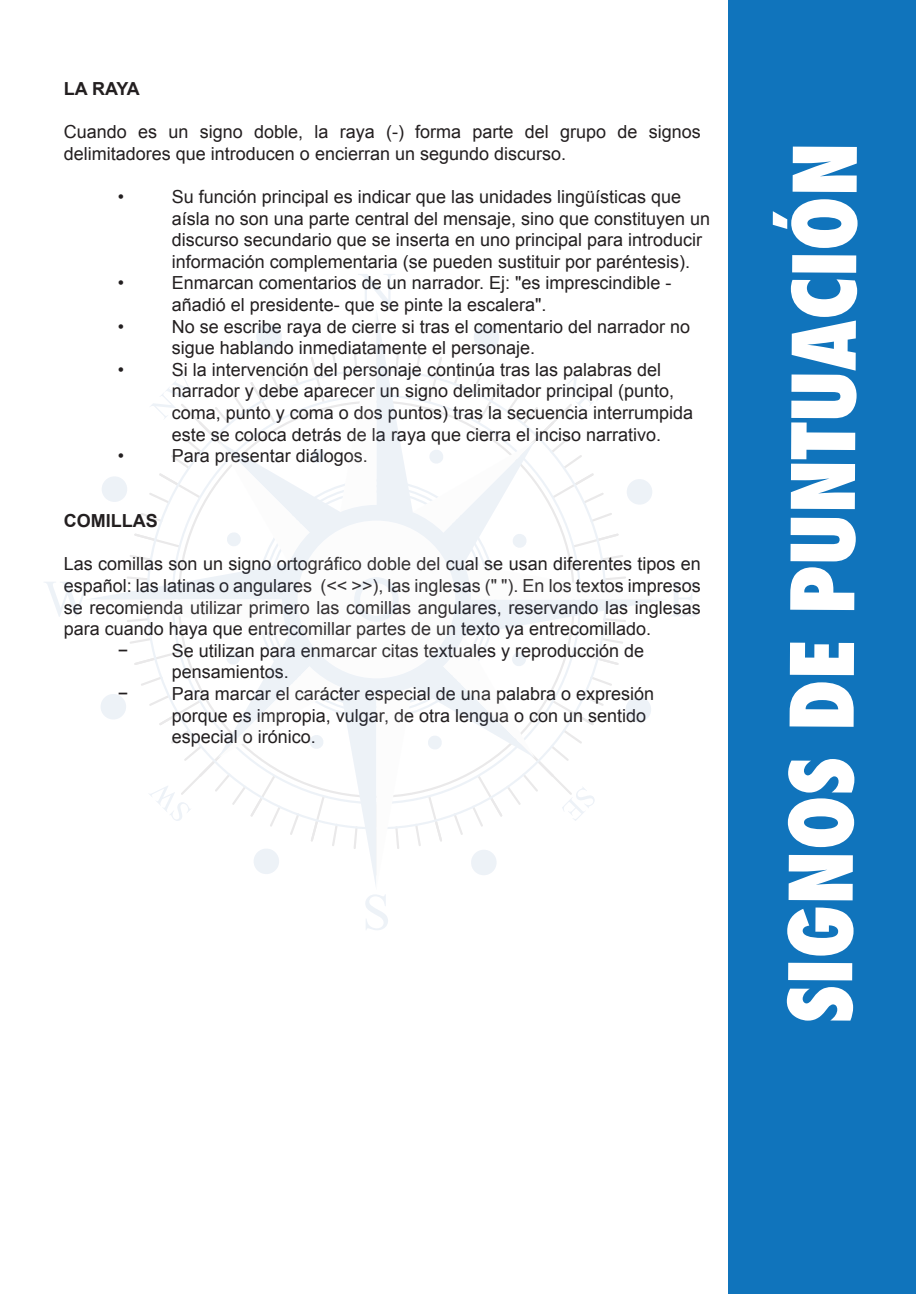
<style>
.page{position:relative;width:918px;height:1294px;background:#fff}
.page>*{position:absolute;margin:0;border:0;box-sizing:border-box;transform-origin:0 0}
.t1{font:800 condensed 84.9px "Futura";letter-spacing:-.01em;color:#fff}
.t2{font:18px/21.6px "Arial";color:#231f20}
.t3{font:700 18px "Arial";color:#231f20}
</style>
<div class="page">
<div style="left:728px;top:0;width:188px;height:1294px;background:#1074bc"></div>
<svg style="left:44px;top:274px;width:654px;height:656px"></svg>
<p class="t3" style="left:64px;top:77px;width:78px">LA RAYA</p>
<p class="t2" style="left:64px;top:121px;width:638px">Cuando es un signo doble, la raya (-) forma parte del grupo de signos delimitadores que introducen o encierran un segundo discurso.</p>
<p class="t2" style="left:118px;top:186px;width:8px">•</p>
<p class="t2" style="left:172px;top:186px;width:540px">Su función principal es indicar que las unidades lingüísticas que aísla no son una parte central del mensaje, sino que constituyen un discurso secundario que se inserta en uno principal para introducir información complementaria (se pueden sustituir por paréntesis).</p>
<p class="t2" style="left:118px;top:272px;width:8px">•</p>
<p class="t2" style="left:172px;top:272px;width:501px">Enmarcan comentarios de un narrador. Ej: "es imprescindible - añadió el presidente- que se pinte la escalera".</p>
<p class="t2" style="left:118px;top:316px;width:8px">•</p>
<p class="t2" style="left:172px;top:316px;width:520px">No se escribe raya de cierre si tras el comentario del narrador no sigue hablando inmediatamente el personaje.</p>
<p class="t2" style="left:118px;top:359px;width:8px">•</p>
<p class="t2" style="left:172px;top:359px;width:523px">Si la intervención del personaje continúa tras las palabras del narrador y debe aparecer un signo delimitador principal (punto, coma, punto y coma o dos puntos) tras la secuencia interrumpida este se coloca detrás de la raya que cierra el inciso narrativo.</p>
<p class="t2" style="left:118px;top:445px;width:8px">•</p>
<p class="t2" style="left:172px;top:445px;width:198px">Para presentar diálogos.</p>
<p class="t3" style="left:64px;top:509px;width:95px">COMILLAS</p>
<p class="t2" style="left:64px;top:553px;width:638px">Las comillas son un signo ortográfico doble del cual se usan diferentes tipos en</p>
<p class="t2" style="left:64px;top:575px;width:639px">español: las latinas o angulares (&lt;&lt; &gt;&gt;), las inglesas (" "). En los textos impresos</p>
<p class="t2" style="left:64px;top:596px;width:638px">se recomienda utilizar primero las comillas angulares, reservando las inglesas</p>
<p class="t2" style="left:64px;top:618px;width:589px">para cuando haya que entrecomillar partes de un texto ya entrecomillado.</p>
<p class="t2" style="left:118px;top:640px;width:12px">−</p>
<p class="t2" style="left:172px;top:640px;width:474px">Se utilizan para enmarcar citas textuales y reproducción de pensamientos.</p>
<p class="t2" style="left:118px;top:683px;width:12px">−</p>
<p class="t2" style="left:172px;top:683px;width:484px">Para marcar el carácter especial de una palabra o expresión porque es impropia, vulgar, de otra lengua o con un sentido especial o irónico.</p>
<h1 class="t1" style="left:765px;top:1023px;width:883px;rotate:-90deg">SIGNOS DE PUNTUACIÓN</h1>
</div>
